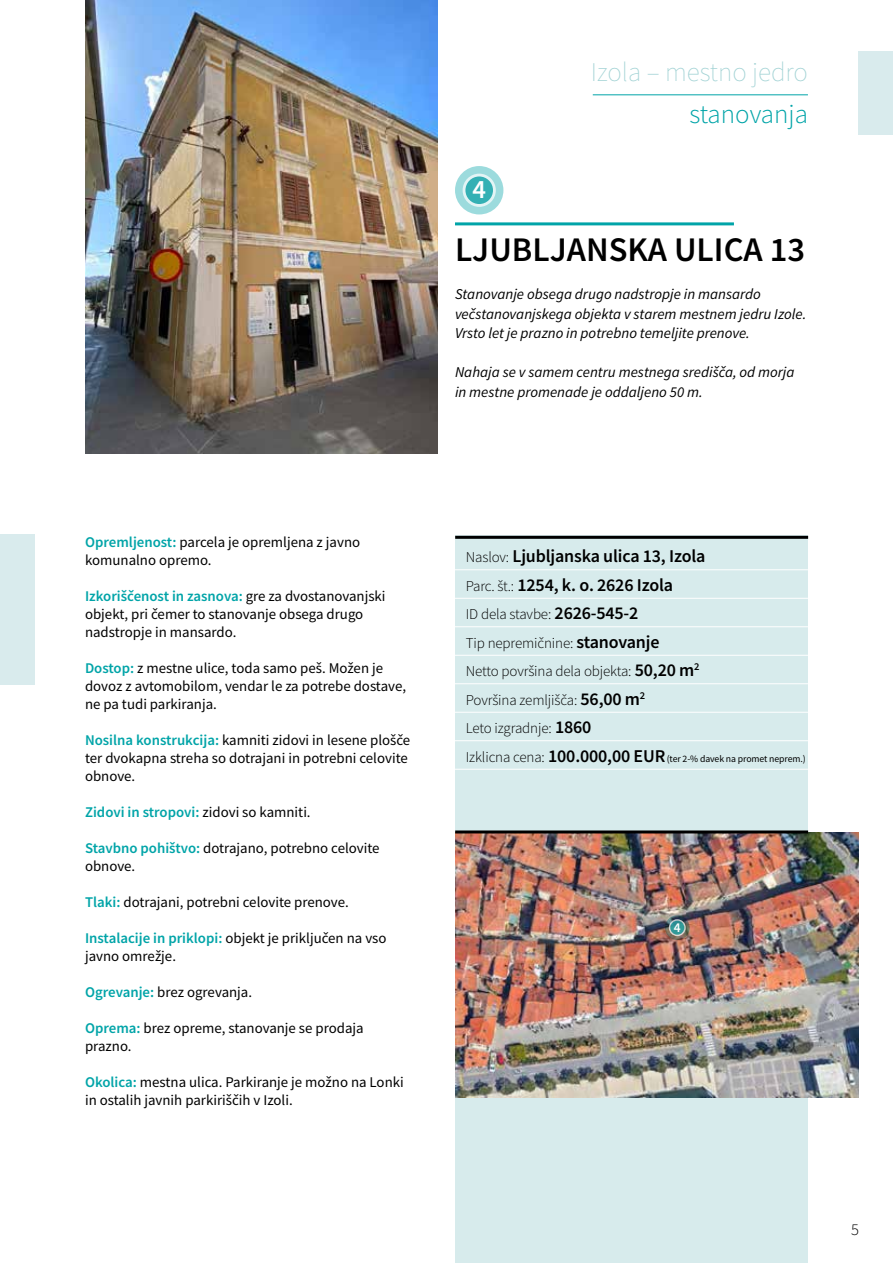
<style>
.page{position:relative;width:893px;height:1263px;background:#fff}
.page>*{position:absolute;margin:0;border:0;box-sizing:border-box;transform-origin:0 0}
.t1{font:600 34.5px "Source Sans Pro";color:#000}
.t2{font:200 27px "Source Sans Pro";color:#a1d2d4}
.t3{font:300 27px "Source Sans Pro";color:#00a4a8}
.t4{font:600 26.55px "Source Sans Pro";color:#fff}
.t5{font:600 18px/28.5px "Source Sans Pro";letter-spacing:-.01em;color:#000}
.t6{font:300 16.5px "Source Sans Pro";color:#000}
.t7{font:italic 15px/19.5px "Source Sans Pro";color:#000}
.t8{font:300 15px/28.5px "Source Sans Pro";letter-spacing:-.01em;color:#000}
.t9{font:14.85px/18px "Source Sans Pro";color:#000}
.t10{font:600 14.85px "Source Sans Pro";color:#00a4a8}
.t11{font:600 13.5px "Source Sans Pro";color:#fff}
.t12{font:9.75px "Source Sans Pro";letter-spacing:-.01em;color:#000}
.s1{font-weight:600;color:#00a4a8}
.s2{font-weight:400;color:#000}
.s3{font-weight:300;font-size:15px}
.s4{font-weight:600;font-size:18px}
</style>
<div class="page">
<hr style="left:593px;top:95px;width:215px;height:1px;background:#00a4a8">
<div style="left:859px;top:51px;width:34px;height:83px;background:#d9ebed"></div>
<hr style="left:455px;top:222px;width:279px;height:3px;background:#00a4a8">
<img style="left:85px;top:0;width:353px;height:453px">
<div style="left:455px;top:536px;width:353px;height:727px;background:#d7ebec"></div>
<hr style="left:455px;top:569px;width:353px;height:1px;background:#fff">
<hr style="left:455px;top:626px;width:353px;height:1px;background:#fff">
<hr style="left:455px;top:683px;width:353px;height:1px;background:#fff">
<hr style="left:455px;top:740px;width:353px;height:1px;background:#fff">
<hr style="left:455px;top:769px;width:353px;height:1px;background:#fff">
<hr style="left:455px;top:598px;width:353px;height:1px;background:#fff">
<hr style="left:455px;top:655px;width:353px;height:1px;background:#fff">
<hr style="left:455px;top:712px;width:353px;height:1px;background:#fff">
<hr style="left:455px;top:536px;width:353px;height:3px;background:#000">
<img style="left:455px;top:833px;width:404px;height:264px">
<div style="left:0;top:534px;width:34px;height:151px;background:#d9ebed"></div>
<hr style="left:455px;top:830px;width:353px;height:3px;background:#000">
<svg style="left:665px;top:915px;width:25px;height:25px"></svg>
<div style="left:669px;top:919px;width:17px;height:17px;border:2px solid #fff;border-radius:50%"></div>
<svg style="left:670px;top:921px;width:14px;height:14px"></svg>
<svg style="left:455px;top:166px;width:48px;height:48px"></svg>
<svg style="left:464px;top:175px;width:30px;height:30px"></svg>
<div style="left:463px;top:174px;width:33px;height:33px;border:3px solid #fff;border-radius:50%"></div>
<div style="left:465px;top:176px;width:28px;height:28px;background:#34b0b4;border-radius:50%"></div>
<h3 class="t4" style="left:472px;top:172px;width:15px">4</h3>
<h2 class="t2" style="left:591px;top:55px;width:219px">Izola – mestno jedro</h2>
<h2 class="t3" style="left:689px;top:97px;width:120px">stanovanja</h2>
<h1 class="t1" style="left:455px;top:227px;width:352px">LJUBLJANSKA ULICA 13</h1>
<p class="t7" style="left:455px;top:284px;width:353px">Stanovanje obsega drugo nadstropje in mansardo večstanovanjskega objekta v starem mestnem jedru Izole.<br>Vrsto let je prazno in potrebno temeljite prenove.</p>
<p class="t7" style="left:455px;top:362px;width:341px">Nahaja se v samem centru mestnega središča, od morja in mestne promenade je oddaljeno 50 m.</p>
<p class="t9" style="left:85px;top:533px;width:277px"><span class="s1">Opremljenost:</span> parcela je opremljena z javno komunalno opremo.</p>
<p class="t9" style="left:85px;top:587px;width:302px"><span class="s1">Izkoriščenost in zasnova:</span> gre za dvostanovanjski objekt, pri čemer to stanovanje obsega drugo nadstropje in mansardo.</p>
<p class="t9" style="left:85px;top:659px;width:323px"><span class="s1">Dostop:</span> z mestne ulice, toda samo peš. Možen je dovoz z avtomobilom, vendar le za potrebe dostave, ne pa tudi parkiranja.</p>
<p class="t9" style="left:85px;top:731px;width:327px"><span class="s1">Nosilna konstrukcija:</span> kamniti zidovi in lesene plošče ter dvokapna streha so dotrajani in potrebni celovite obnove.</p>
<p class="t10" style="left:85px;top:802px;width:227px">Zidovi in stropovi: <span class="s2">zidovi so kamniti.</span></p>
<p class="t9" style="left:85px;top:839px;width:296px"><span class="s1">Stavbno pohištvo:</span> dotrajano, potrebno celovite obnove.</p>
<p class="t9" style="left:85px;top:893px;width:265px"><span class="s1">Tlaki:</span> dotrajani, potrebni celovite prenove.</p>
<p class="t9" style="left:85px;top:929px;width:303px"><span class="s1">Instalacije in priklopi:</span> objekt je priključen na vso javno omrežje.</p>
<p class="t9" style="left:85px;top:983px;width:169px"><span class="s1">Ogrevanje:</span> brez ogrevanja.</p>
<p class="t9" style="left:85px;top:1019px;width:280px"><span class="s1">Oprema:</span> brez opreme, stanovanje se prodaja prazno.</p>
<p class="t9" style="left:85px;top:1073px;width:320px"><span class="s1">Okolica:</span> mestna ulica. Parkiranje je možno na Lonki in ostalih javnih parkiriščih v Izoli.</p>
<p class="t5" style="left:466px;top:542px;width:241px"><span class="s3">Naslov:</span> Ljubljanska ulica 13, Izola<br><span class="s3">Parc. št.:</span> 1254, k. o. 2626 Izola</p>
<p class="t8" style="left:466px;top:600px;width:235px">ID dela stavbe: <span class="s4">2626-545-2<br></span>Tip nepremičnine: <span class="s4">stanovanje<br></span>Netto površina dela objekta: <span class="s4">50,20 m</span><sup>2<br></sup>Površina zemljišča: <span class="s4">56,00 m</span><sup>2<br></sup>Leto izgradnje: <span class="s4">1860</span></p>
<p class="t12" style="left:466px;top:752px;width:341px"><span class="s3">Izklicna cena:</span> <span class="s4">100.000,00 EUR</span> (ter 2-% davek na promet neprem.)</p>
<p class="t11" style="left:674px;top:918px;width:8px">4</p>
<p class="t6" style="left:851px;top:1219px;width:9px">5</p>
</div>
